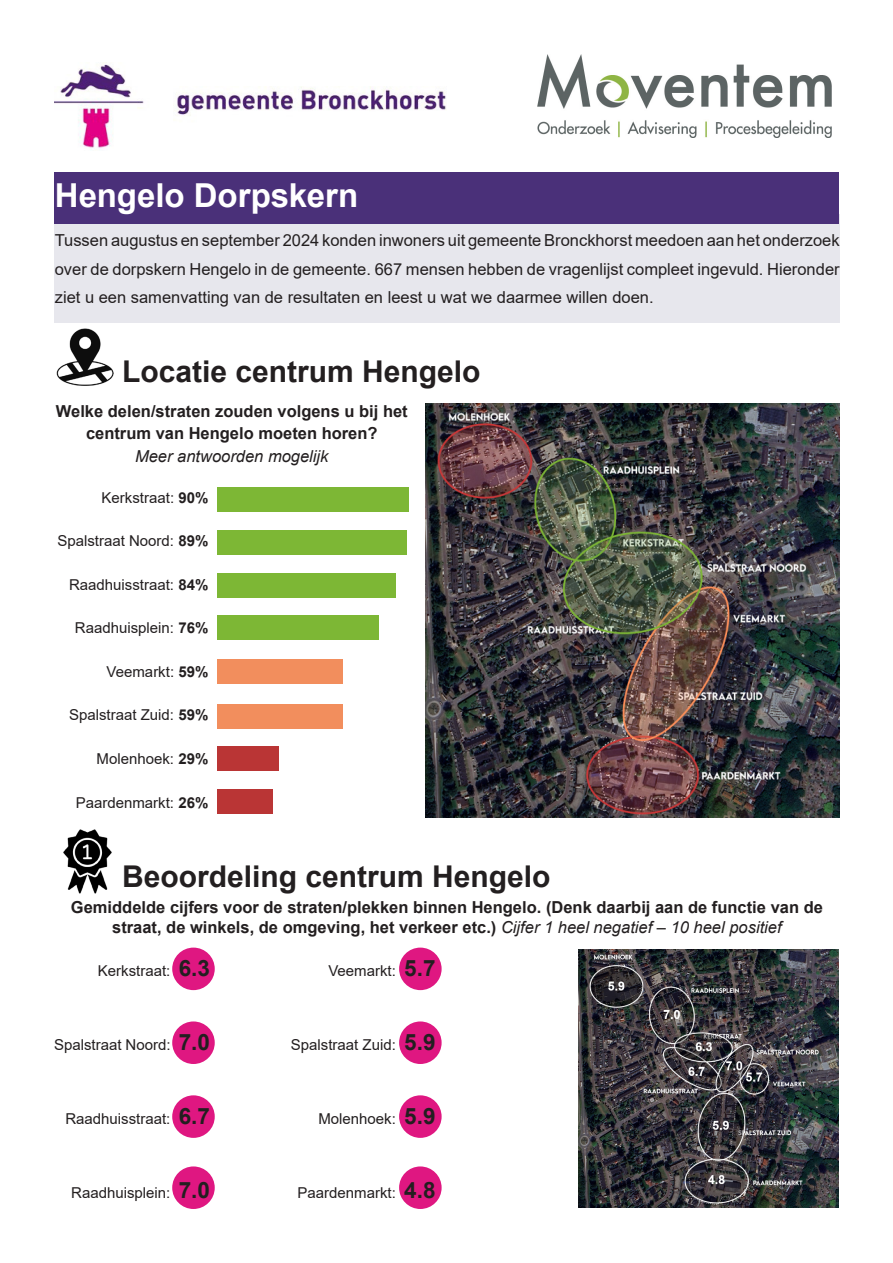
<style>
.page{position:relative;width:893px;height:1263px;background:#fff}
.page>*{position:absolute;margin:0;border:0;box-sizing:border-box;transform-origin:0 0}
.Kop_1{font:700 33px "Arial";letter-spacing:-.005em;color:#fff}
.Kop_2{font:700 30px "Arial";color:#231f20}
.Kop_3{font:700 16.5px/22.5px "Arial";color:#231f20;text-align:center}
.Standaard_tekst__paragrafen{font:16.5px/28.5px "Arial";color:#231f20;text-align:justify}
.Lijst{font:15px "Arial";color:#231f20}
.s1{font-weight:400;font-style:italic}
.s2{font-weight:700}
.s3{font-weight:700;font-size:22.5px}
</style>
<div class="page">
<div style="left:399px;top:1021px;width:43px;height:43px;background:#df1781;border-radius:50%"></div>
<div style="left:399px;top:947px;width:43px;height:43px;background:#df1781;border-radius:50%"></div>
<div style="left:399px;top:1095px;width:43px;height:43px;background:#df1781;border-radius:50%"></div>
<div style="left:399px;top:1166px;width:43px;height:43px;background:#df1781;border-radius:50%"></div>
<div style="left:172px;top:1021px;width:43px;height:43px;background:#df1781;border-radius:50%"></div>
<div style="left:172px;top:947px;width:43px;height:43px;background:#df1781;border-radius:50%"></div>
<div style="left:54px;top:214px;width:786px;height:108px;background:#e7e7ed"></div>
<div style="left:54px;top:172px;width:785px;height:51px;background:#4a3079"></div>
<img style="left:537px;top:54px;width:294px;height:83px">
<img style="left:54px;top:64px;width:393px;height:85px">
<img style="left:56px;top:329px;width:57px;height:57px">
<img style="left:425px;top:404px;width:415px;height:414px">
<div style="left:217px;top:488px;width:192px;height:24px;background:#7db735"></div>
<div style="left:217px;top:531px;width:189px;height:24px;background:#7db735"></div>
<div style="left:217px;top:574px;width:179px;height:24px;background:#7db735"></div>
<div style="left:217px;top:615px;width:162px;height:25px;background:#7db735"></div>
<div style="left:217px;top:660px;width:126px;height:24px;background:#f28e5d"></div>
<div style="left:217px;top:705px;width:126px;height:24px;background:#f28e5d"></div>
<div style="left:217px;top:747px;width:62px;height:24px;background:#ba3535"></div>
<div style="left:217px;top:790px;width:56px;height:24px;background:#ba3535"></div>
<img style="left:63px;top:829px;width:49px;height:65px">
<div style="left:172px;top:1095px;width:43px;height:43px;background:#df1781;border-radius:50%"></div>
<div style="left:172px;top:1166px;width:43px;height:43px;background:#df1781;border-radius:50%"></div>
<img style="left:578px;top:949px;width:261px;height:258px">
<h1 class="Kop_1" style="left:55px;top:172px;width:305px">Hengelo Dorpskern</h1>
<p class="Standaard_tekst__paragrafen" style="left:55px;top:226px;width:786px">Tussen augustus en september 2024 konden inwoners uit gemeente Bronckhorst meedoen aan het onderzoek over de dorpskern Hengelo in de gemeente. 667 mensen hebben de vragenlijst compleet ingevuld. Hieronder ziet u een samenvatting van de resultaten en leest u wat we daarmee willen doen.</p>
<h2 class="Kop_2" style="left:122px;top:351px;width:360px">Locatie centrum Hengelo</h2>
<h3 class="Kop_3" style="left:56px;top:400px;width:353px">Welke delen/straten zouden volgens u bij het centrum van Hengelo moeten horen?<br><span class="s1">Meer antwoorden mogelijk</span></h3>
<p class="Lijst" style="left:102px;top:487px;width:108px">Kerkstraat: <span class="s2">90%</span></p>
<p class="Lijst" style="left:57px;top:531px;width:152px">Spalstraat Noord: <span class="s2">89%</span></p>
<p class="Lijst" style="left:69px;top:574px;width:141px">Raadhuisstraat: <span class="s2">84%</span></p>
<p class="Lijst" style="left:75px;top:618px;width:135px">Raadhuisplein: <span class="s2">76%</span></p>
<p class="Lijst" style="left:107px;top:661px;width:103px">Veemarkt: <span class="s2">59%</span></p>
<p class="Lijst" style="left:69px;top:705px;width:141px">Spalstraat Zuid: <span class="s2">59%</span></p>
<p class="Lijst" style="left:97px;top:748px;width:113px">Molenhoek: <span class="s2">29%</span></p>
<p class="Lijst" style="left:76px;top:792px;width:134px">Paardenmarkt: <span class="s2">26%</span></p>
<h2 class="Kop_2" style="left:122px;top:856px;width:430px">Beoordeling centrum Hengelo</h2>
<h3 class="Kop_3" style="left:71px;top:898px;width:753px;line-height:19.8px">Gemiddelde cijfers voor de straten/plekken binnen Hengelo. (Denk daarbij aan de functie van de straat, de winkels, de omgeving, het verkeer etc.) <span class="s1">Cijfer 1 heel negatief – 10 heel positief</span></h3>
<p class="Lijst" style="left:98px;top:961px;width:114px">Kerkstraat: <span class="s3">6.3</span></p>
<p class="Lijst" style="left:328px;top:961px;width:109px">Veemarkt: <span class="s3">5.7</span></p>
<p class="Lijst" style="left:54px;top:1034px;width:158px">Spalstraat Noord: <span class="s3">7.0</span></p>
<p class="Lijst" style="left:291px;top:1034px;width:146px">Spalstraat Zuid: <span class="s3">5.9</span></p>
<p class="Lijst" style="left:65px;top:1108px;width:146px">Raadhuisstraat: <span class="s3">6.7</span></p>
<p class="Lijst" style="left:318px;top:1108px;width:119px">Molenhoek: <span class="s3">5.9</span></p>
<p class="Lijst" style="left:71px;top:1182px;width:140px">Raadhuisplein: <span class="s3">7.0</span></p>
<p class="Lijst" style="left:298px;top:1182px;width:139px">Paardenmarkt: <span class="s3">4.8</span></p>
</div>
